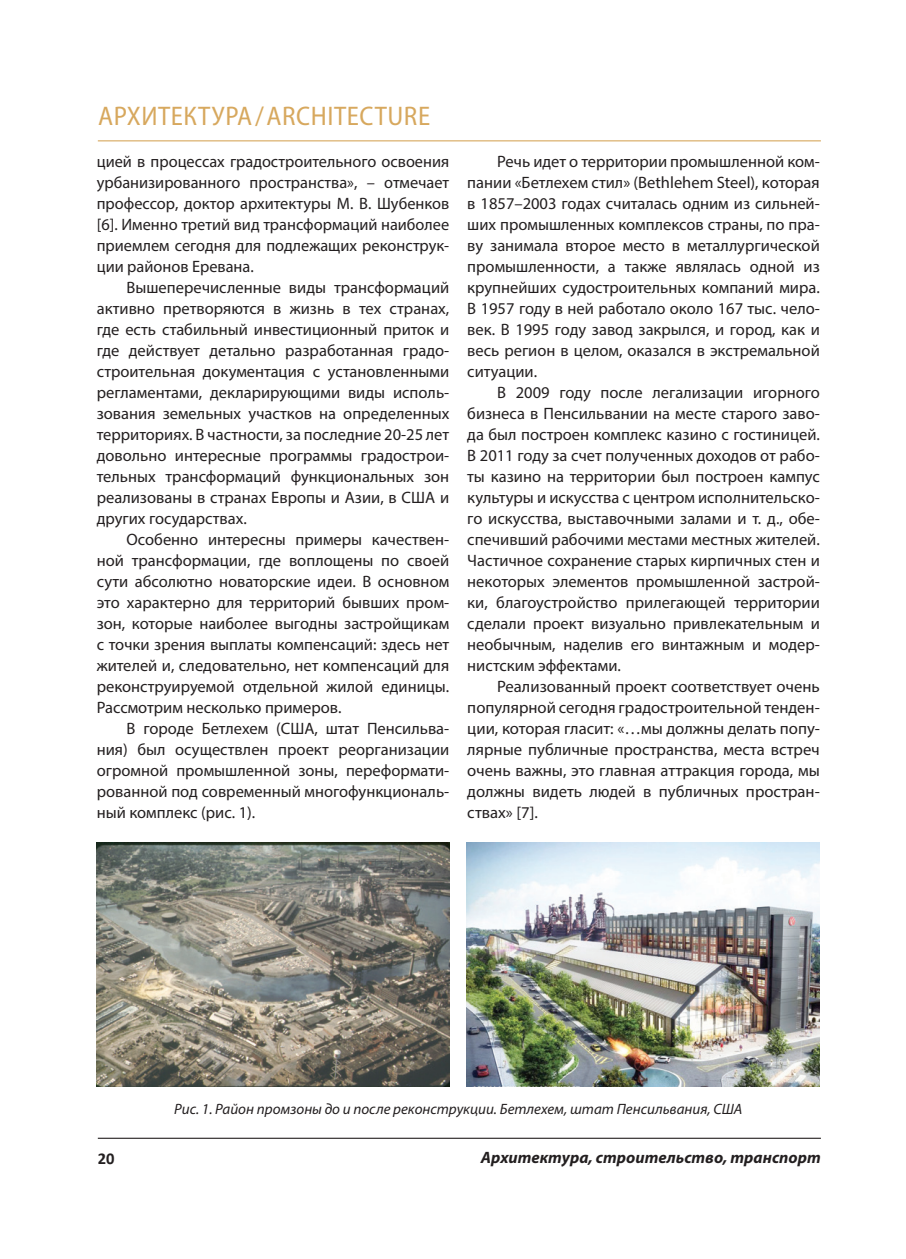
<style>
.page{position:relative;width:906px;height:1259px;background:#fff}
.page>*{position:absolute;margin:0;border:0;box-sizing:border-box;transform-origin:0 0}
.Заголовок{font:semi-condensed 27px "Myriad Pro";letter-spacing:.02em;color:#d7a85e}
.Текст_статей{font:16.5px/21px "Myriad Pro";color:#231f20;text-align:justify}
.t1{font:italic 700 16.5px "Myriad Pro";color:#231f20}
.t2{font:700 16.5px "Calibri";color:#231f20}
.Подпись_фото{font:italic 15px "Myriad Pro";color:#231f20}
</style>
<div class="page">
<hr style="left:98px;top:140px;width:723px;height:1px;background:#d7a85e">
<hr style="left:98px;top:1137px;width:723px;height:1px;background:#231f20">
<img style="left:97px;top:842px;width:352px;height:244px">
<img style="left:467px;top:842px;width:353px;height:244px">
<p class="Заголовок" style="left:98px;top:100px;width:333px">АРХИТЕКТУРА/ARCHITECTURE</p>
<p class="Текст_статей" style="left:97px;top:151px;width:354px">цией в процессах градостроительного освоения урбанизированного пространства», – отмечает профессор, доктор архитектуры М. В. Шубенков [6]. Именно третий вид трансформаций наиболее приемлем сегодня для подлежащих реконструк&shy;ции районов Еревана.</p>
<p class="Текст_статей" style="left:97px;top:277px;width:354px;text-indent:30px">Вышеперечисленные виды трансформаций активно претворяются в жизнь в тех странах, где есть стабильный инвестиционный приток и где действует детально разработанная градо&shy;строительная документация с установленными регламентами, декларирующими виды исполь&shy;зования земельных участков на определенных территориях. В частности, за последние 20-25 лет довольно интересные программы градострои&shy;тельных трансформаций функциональных зон реализованы в странах Европы и Азии, в США и других государствах.</p>
<p class="Текст_статей" style="left:97px;top:529px;width:354px;text-indent:30px">Особенно интересны примеры качествен&shy;ной трансформации, где воплощены по своей сути абсолютно новаторские идеи. В основном это характерно для территорий бывших пром&shy;зон, которые наиболее выгодны застройщикам с точки зрения выплаты компенсаций: здесь нет жителей и, следовательно, нет компенсаций для реконструируемой отдельной жилой единицы.<br>Рассмотрим несколько примеров.</p>
<p class="Текст_статей" style="left:97px;top:718px;width:354px;text-indent:30px">В городе Бетлехем (США, штат Пенсильва&shy;ния) был осуществлен проект реорганизации огромной промышленной зоны, переформати&shy;рованной под современный многофункциональ&shy;ный комплекс (рис. 1).</p>
<p class="Текст_статей" style="left:467px;top:151px;width:354px;text-indent:30px">Речь идет о территории промышленной ком&shy;пании «Бетлехем стил» (Bethlehem Steel), которая в 1857–2003 годах считалась одним из сильней&shy;ших промышленных комплексов страны, по пра&shy;ву занимала второе место в металлургической промышленности, а также являлась одной из крупнейших судостроительных компаний мира.<br>В 1957 году в ней работало около 167 тыс. чело&shy;век. В 1995 году завод закрылся, и город, как и весь регион в целом, оказался в экстремальной ситуации.</p>
<p class="Текст_статей" style="left:467px;top:382px;width:354px;text-indent:30px">В 2009 году после легализации игорного бизнеса в Пенсильвании на месте старого заво&shy;да был построен комплекс казино с гостиницей.<br>В 2011 году за счет полученных доходов от рабо&shy;ты казино на территории был построен кампус культуры и искусства с центром исполнительско&shy;го искусства, выставочными залами и т. д., обе&shy;спечивший рабочими местами местных жителей.<br>Частичное сохранение старых кирпичных стен и некоторых элементов промышленной застрой&shy;ки, благоустройство прилегающей территории сделали проект визуально привлекательным и необычным, наделив его винтажным и модер&shy;нистским эффектами.</p>
<p class="Текст_статей" style="left:467px;top:676px;width:354px;text-indent:30px">Реализованный проект соответствует очень популярной сегодня градостроительной тенден&shy;ции, которая гласит: «…мы должны делать попу&shy;лярные публичные пространства, места встреч очень важны, это главная аттракция города, мы должны видеть людей в публичных простран&shy;ствах» [7].</p>
<p class="Подпись_фото" style="left:174px;top:1099px;width:569px">Рис. 1. Район промзоны до и после реконструкции. Бетлехем, штат Пенсильвания, США</p>
<p class="t2" style="left:98px;top:1148px;width:18px">20</p>
<p class="t1" style="left:481px;top:1146px;width:341px">Архитектура, строительство, транспорт</p>
</div>
